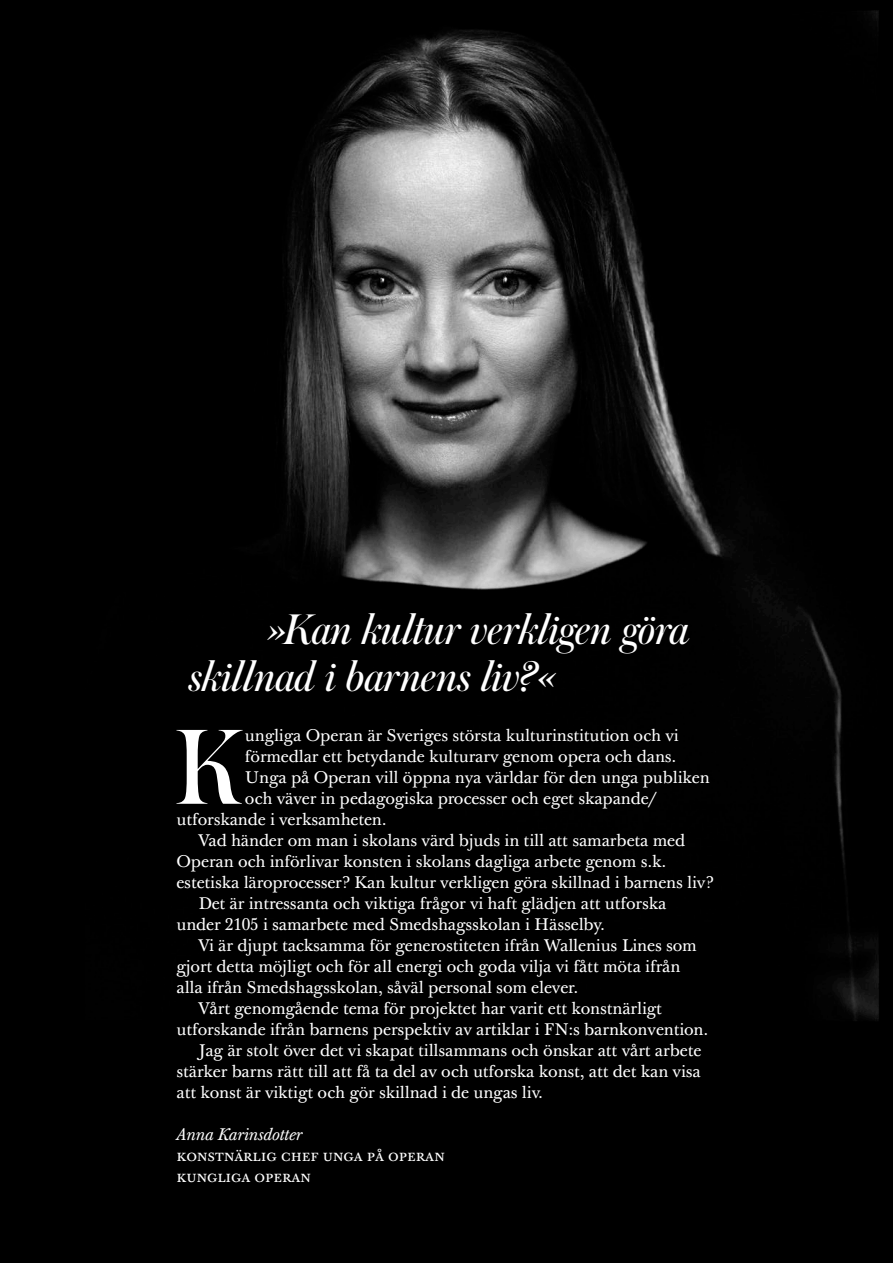
<style>
.page{position:relative;width:893px;height:1263px;background:#fff}
.page>*{position:absolute;margin:0;border:0;box-sizing:border-box;transform-origin:0 0}
.t1{font:112.35px "Operan";color:#fff}
.t2{font:italic 45px/46.5px "Operan";color:#fff}
.t3{font:16.5px/21px "Baskerville 10 Pro";letter-spacing:-.01em;color:#fff}
.t4{font:italic 16.5px "Baskerville 10 Pro";letter-spacing:-.01em;color:#fff}
</style>
<div class="page">
<img style="left:0;top:0;width:893px;height:1263px">
<h2 class="t2" style="left:189px;top:605px;width:502px;text-indent:79px">»Kan kultur verkligen göra skillnad i barnens liv?«</h2>
<h1 class="t1" style="left:175px;top:690px;width:69px">K</h1>
<p class="t3" style="left:245px;top:725px;width:435px">ungliga Operan är Sveriges största kulturinstitution och vi</p>
<p class="t3" style="left:245px;top:746px;width:433px">förmedlar ett betydande kulturarv genom opera och dans.</p>
<p class="t3" style="left:245px;top:767px;width:466px">Unga på Operan vill öppna nya världar för den unga publiken</p>
<p class="t3" style="left:245px;top:788px;width:413px">och väver in pedagogiska processer och eget skapande/</p>
<p class="t3" style="left:176px;top:809px;width:212px">utforskande i verksamheten.</p>
<p class="t3" style="left:198px;top:830px;width:488px">Vad händer om man i skolans värd bjuds in till att samarbeta med</p>
<p class="t3" style="left:176px;top:851px;width:492px">Operan och införlivar konsten i skolans dagliga arbete genom s.k.</p>
<p class="t3" style="left:176px;top:872px;width:538px">estetiska läroprocesser? Kan kultur verkligen göra skillnad i barnens liv?</p>
<p class="t3" style="left:198px;top:893px;width:470px">Det är intressanta och viktiga frågor vi haft glädjen att utforska</p>
<p class="t3" style="left:176px;top:914px;width:430px">under 2105 i samarbete med Smedshagsskolan i Hässelby.</p>
<p class="t3" style="left:198px;top:935px;width:500px">Vi är djupt tacksamma för generostiteten ifrån Wallenius Lines som</p>
<p class="t3" style="left:176px;top:956px;width:505px">gjort detta möjligt och för all energi och goda vilja vi fått möta ifrån</p>
<p class="t3" style="left:176px;top:977px;width:404px">alla ifrån Smedshagsskolan, såväl personal som elever.</p>
<p class="t3" style="left:198px;top:998px;width:465px">Vårt genomgående tema för projektet har varit ett konstnärligt</p>
<p class="t3" style="left:176px;top:1019px;width:533px">utforskande ifrån barnens perspektiv av artiklar i FN:s barnkonvention.</p>
<p class="t3" style="left:198px;top:1040px;width:505px">Jag är stolt över det vi skapat tillsammans och önskar att vårt arbete</p>
<p class="t3" style="left:176px;top:1061px;width:526px">stärker barns rätt till att få ta del av och utforska konst, att det kan visa</p>
<p class="t3" style="left:176px;top:1082px;width:368px">att konst är viktigt och gör skillnad i de ungas liv.</p>
<p class="t4" style="left:176px;top:1124px;width:128px">Anna Karinsdotter</p>
<p class="t3" style="left:176px;top:1145px;width:270px">konstnärlig chef unga på operan kungliga operan</p>
</div>
